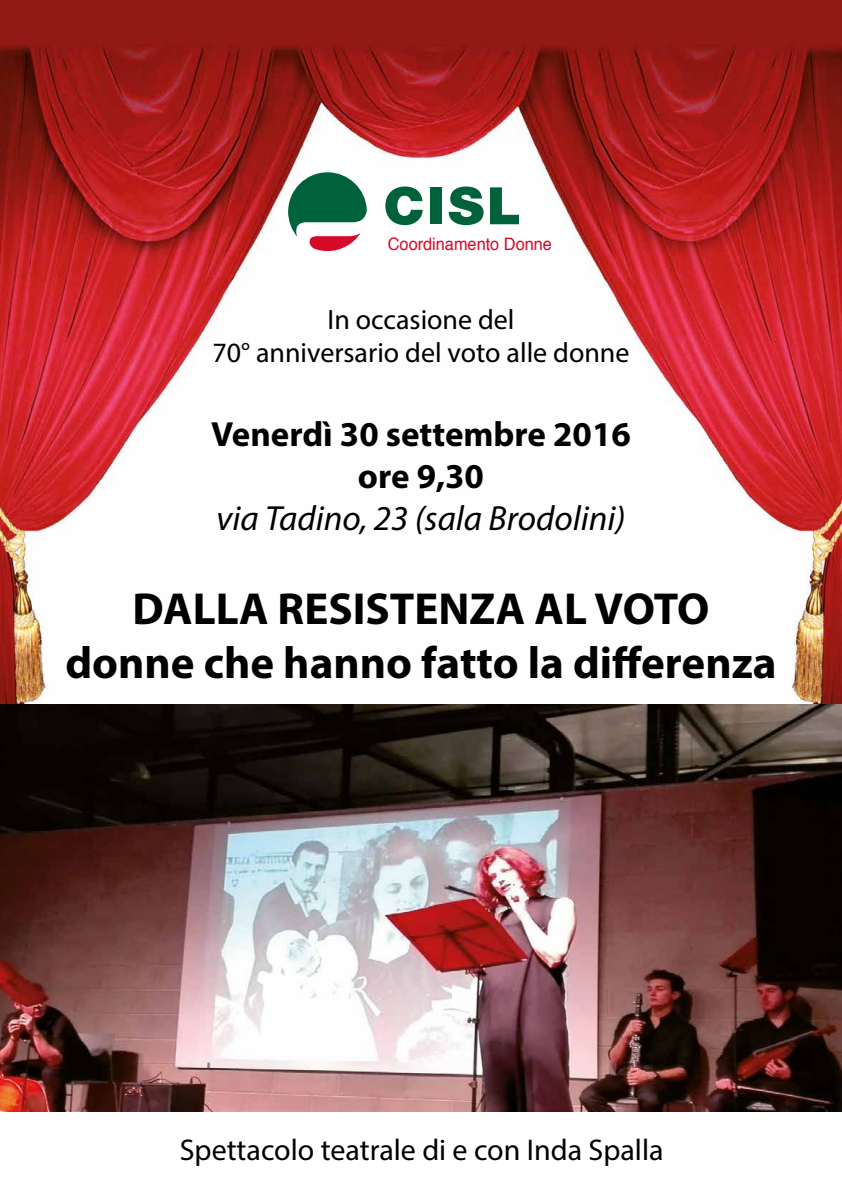
<style>
.page{position:relative;width:842px;height:1191px;background:#fff}
.page>*{position:absolute;margin:0;border:0;box-sizing:border-box;transform-origin:0 0}
.t1{font:700 45px/54px "Myriad Pro";color:#000;text-align:center}
.t2{font:700 35px/42px "Myriad Pro";color:#000;text-align:center}
.t3{font:italic 35px "Myriad Pro";color:#000}
.t4{font:30px "Myriad Pro";color:#000}
.t5{font:28px/33.6px "Myriad Pro";color:#000;text-align:center}
.t6{font:17.1px "Helvetica";color:#d70929;scale:.95 1}
</style>
<div class="page">
<img style="left:0;top:0;width:842px;height:704px">
<img style="left:0;top:704px;width:842px;height:407px">
<svg style="left:385px;top:186px;width:38px;height:39px"></svg>
<div style="left:430px;top:187px;width:12px;height:37px;background:#00623a"></div>
<svg style="left:449px;top:186px;width:35px;height:39px"></svg>
<svg style="left:490px;top:187px;width:29px;height:37px"></svg>
<svg style="left:286px;top:169px;width:81px;height:82px"></svg>
<svg style="left:570px;top:258px;width:5px;height:6px"></svg>
<p class="t6" style="left:388px;top:231px;width:174px">Coordinamento Donne</p>
<p class="t5" style="left:212px;top:302px;width:419px">In occasione del<br>70° anniversario del voto alle donne</p>
<p class="t2" style="left:211px;top:412px;width:421px">Venerdì 30 settembre 2016 ore 9,30</p>
<p class="t3" style="left:217px;top:497px;width:410px">via Tadino, 23 (sala Brodolini)</p>
<p class="t1" style="left:65px;top:580px;width:713px">DALLA RESISTENZA AL VOTO donne che hanno fatto la differenza</p>
<p class="t4" style="left:180px;top:1131px;width:485px">Spettacolo teatrale di e con Inda Spalla</p>
</div>
